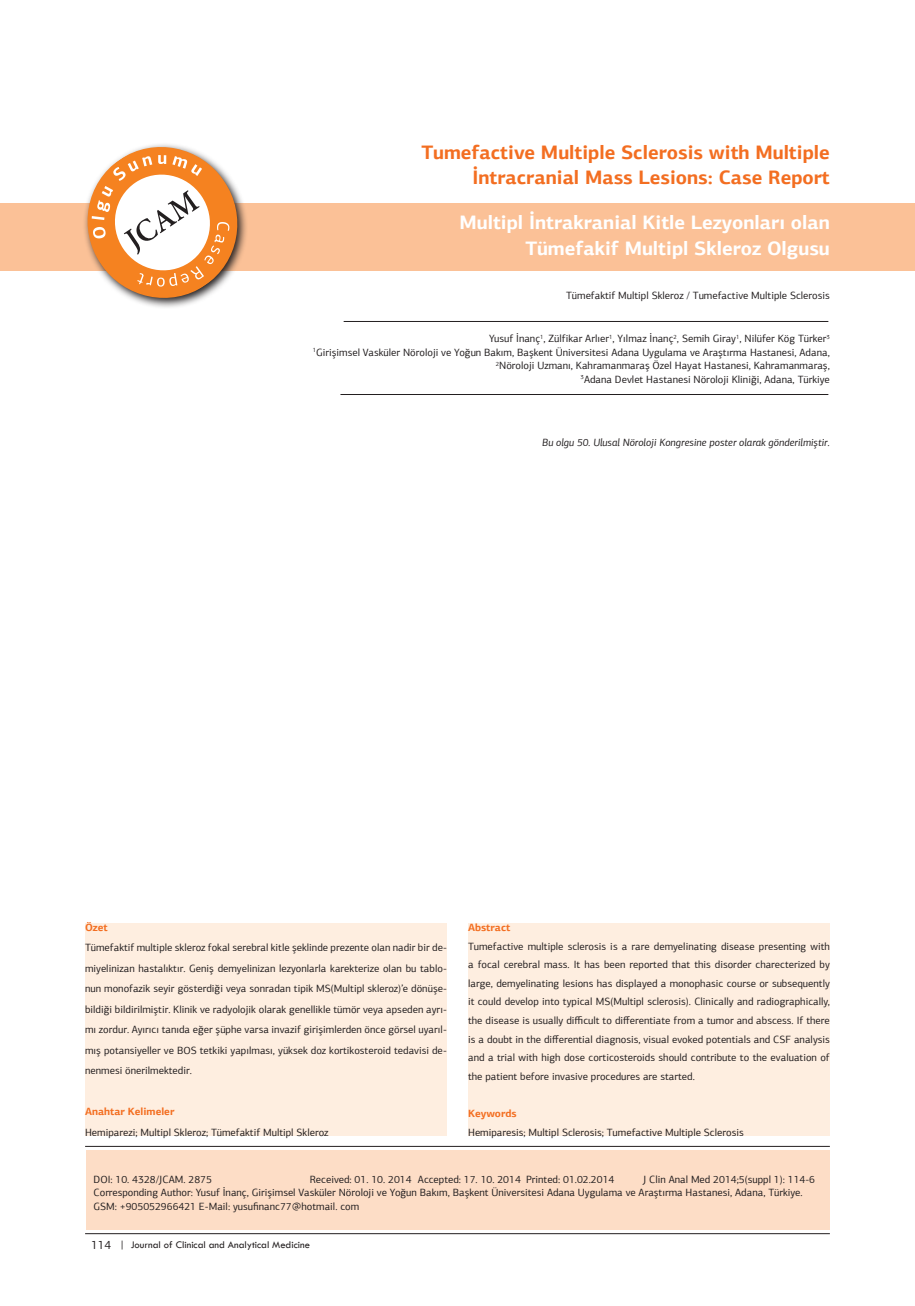
<style>
.page{position:relative;width:915px;height:1306px;background:#fff}
.page>*{position:absolute;margin:0;border:0;box-sizing:border-box;transform-origin:0 0}
.t1{font:700 19.5px/25.5px "PF Agora Sans Pro";color:#f36e21;text-align:right}
.t2{font:700 19.5px/25.5px "PF Agora Sans Pro";color:#fff;text-align:right}
.t3{font:10.5px/18.6px "PF Agora Sans Pro";color:#231f20;text-align:justify}
.t4{font:10.5px "Tw Cen";color:#231f20}
.t5{font:italic 10.5px "PF Agora Sans Pro";color:#231f20}
.t6{font:700 10.5px "PF Agora Sans Pro";color:#f36e21}
.s1{font-family:"PF Agora Sans Pro";font-size:12px}
</style>
<div class="page">
<div style="left:87px;top:1150px;width:742px;height:79px;background:#fdddc6"></div>
<div style="left:0;top:203px;width:914px;height:67px;background:#fbc197"></div>
<hr style="left:85px;top:1146px;width:744px;height:1px;background:#231f20">
<hr style="left:343px;top:321px;width:485px;height:1px;background:#231f20">
<hr style="left:340px;top:394px;width:488px;height:1px;background:#231f20">
<svg style="left:77px;top:144px;width:170px;height:164px"></svg>
<div style="left:85px;top:923px;width:361px;height:212px;background:#feeee0"></div>
<div style="left:468px;top:923px;width:361px;height:212px;background:#feeee0"></div>
<hr style="left:85px;top:1233px;width:744px;height:1px;background:#231f20">
<h1 class="t1" style="left:421px;top:139px;width:409px">Tumefactive Multiple Sclerosis with Multiple<br>İntracranial Mass Lesions: Case Report</h1>
<h1 class="t2" style="left:459px;top:210px;width:372px">Multipl İntrakranial Kitle Lezyonları olan<br>Tümefakif Multipl Skleroz Olgusu</h1>
<p class="t3" style="left:566px;top:286px;width:265px">Tümefaktif Multipl Skleroz / Tumefactive Multiple Sclerosis</p>
<p class="t3" style="left:312px;top:332px;width:518px;line-height:13.5px;text-align:right">Yusuf İnanç<sup>1</sup>, Zülfikar Arlıer<sup>1</sup>, Yılmaz İnanç<sup>2</sup>, Semih Giray<sup>1</sup>, Nilüfer Kög Türker<sup>3<br>1</sup>Girişimsel Vasküler Nöroloji ve Yoğun Bakım, Başkent Üniversitesi Adana Uygulama ve Araştırma Hastanesi, Adana, <sup>2</sup>Nöroloji Uzmanı, Kahramanmaraş Özel Hayat Hastanesi, Kahramanmaraş,<br><sup>3</sup>Adana Devlet Hastanesi Nöroloji Kliniği, Adana, Türkiye</p>
<p class="t5" style="left:542px;top:436px;width:289px">Bu olgu 50. Ulusal Nöroloji Kongresine poster olarak gönderilmiştir.</p>
<p class="t6" style="left:85px;top:920px;width:24px">Özet</p>
<p class="t3" style="left:85px;top:937px;width:363px;line-height:20.5px">Tümefaktif multiple skleroz fokal serebral kitle şeklinde prezente olan nadir bir de&shy;miyelinizan hastalıktır. Geniş demyelinizan lezyonlarla karekterize olan bu tablo&shy;nun monofazik seyir gösterdiği veya sonradan tipik MS(Multipl skleroz)’e dönüşe&shy;bildiği bildirilmiştir. Klinik ve radyolojik olarak genellikle tümör veya apseden ayrı&shy;mı zordur. Ayırıcı tanıda eğer şüphe varsa invazif girişimlerden önce görsel uyarıl&shy;mış potansiyeller ve BOS tetkiki yapılması, yüksek doz kortikosteroid tedavisi de&shy;nenmesi önerilmektedir.</p>
<p class="t6" style="left:85px;top:1105px;width:91px">Anahtar Kelimeler</p>
<p class="t3" style="left:85px;top:1122px;width:245px">Hemiparezi; Multipl Skleroz; Tümefaktif Multipl Skleroz</p>
<p class="t6" style="left:468px;top:920px;width:44px">Abstract</p>
<p class="t3" style="left:468px;top:936px;width:363px">Tumefactive multiple sclerosis is a rare demyelinating disease presenting with a focal cerebral mass. It has been reported that this disorder charecterized by large, demyelinating lesions has displayed a monophasic course or subsequently it could develop into typical MS(Multipl sclerosis). Clinically and radiographically, the disease is usually difficult to differentiate from a tumor and abscess. If there is a doubt in the differential diagnosis, visual evoked potentials and CSF analysis and a trial with high dose corticosteroids should contribute to the evaluation of the patient before invasive procedures are started.</p>
<p class="t6" style="left:468px;top:1106px;width:50px">Keywords</p>
<p class="t3" style="left:468px;top:1122px;width:277px">Hemiparesis; Multipl Sclerosis; Tumefactive Multiple Sclerosis</p>
<p class="t3" style="left:94px;top:1172px;width:722px;line-height:13.5px;text-align:left;text-indent:549px">J Clin Anal Med 2014;5(suppl 1): 114-6<br>Corresponding Author: Yusuf İnanç, Girişimsel Vasküler Nöroloji ve Yoğun Bakım, Başkent Üniversitesi Adana Uygulama ve Araştırma Hastanesi, Adana, Türkiye.<br>GSM: +905052966421 E-Mail: yusufinanc77@hotmail. com</p>
<p class="t3" style="left:94px;top:1169px;width:120px">DOI: 10. 4328/JCAM. 2875</p>
<p class="t3" style="left:310px;top:1169px;width:306px">Received: 01. 10. 2014 Accepted: 17. 10. 2014 Printed: 01.02.2014</p>
<p class="t4" style="left:91px;top:1237px;width:220px"><span class="s1">114</span> | Journal of Clinical and Analytical Medicine</p>
<p class="t4" style="left:89px;top:1243px;width:198px"><span class="s1">1</span> | Journal of Clinical and Analytical Medicine</p>
</div>
